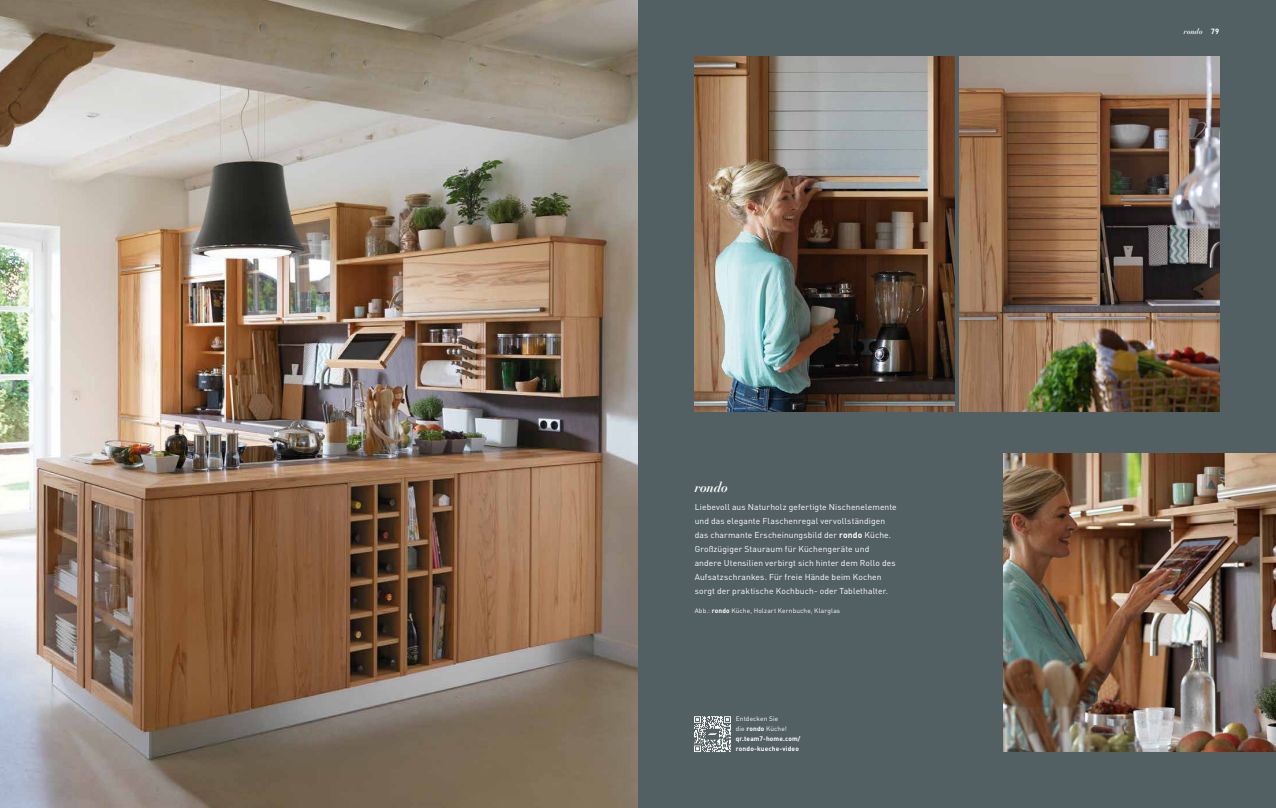
<style>
.page{position:relative;width:1276px;height:808px;background:#fff}
.page>*{position:absolute;margin:0;border:0;box-sizing:border-box;transform-origin:0 0}
.t1{font:italic 700 13.5px "Didotfor TEAM Sieben";letter-spacing:-.005em;color:#fff}
.t2{font:8.5px/14px "Team 7 DIN Pro";letter-spacing:.015em;color:#fff}
.t3{font:italic 700 7.5px "Didotfor TEAM Sieben";letter-spacing:.01em;color:#fff}
.t4{font:700 6.5px/10px "Team 7 DIN Pro";letter-spacing:.025em;color:#fff}
.t5{font:6.5px "Team 7 DIN Pro";letter-spacing:.025em;color:#fff}
.s1{font-weight:700}
.s2{font-weight:400}
.s3{font-family:"Team 7 DIN Pro";font-style:normal}
</style>
<div class="page">
<div style="left:638px;top:0;width:638px;height:808px;background:#536063"></div>
<img style="left:694px;top:57px;width:260px;height:354px">
<img style="left:1003px;top:454px;width:273px;height:297px">
<img style="left:0;top:0;width:638px;height:808px">
<img style="left:960px;top:57px;width:259px;height:354px">
<img style="left:694px;top:716px;width:37px;height:36px">
<h1 class="t1" style="left:694px;top:479px;width:35px">rondo</h1>
<p class="t2" style="left:694px;top:500px;width:204px">Liebevoll aus Naturholz gefertigte Nischenelemente und das elegante Flaschenregal vervollständigen das charmante Erscheinungsbild der <span class="s1">rondo</span> Küche.<br>Großzügiger Stauraum für Küchengeräte und andere Utensilien verbirgt sich hinter dem Rollo des Aufsatzschrankes. Für freie Hände beim Kochen sorgt der praktische Kochbuch- oder Tablethalter.</p>
<p class="t5" style="left:694px;top:607px;width:147px">Abb.: <span class="s1">rondo</span> Küche, Holzart Kernbuche, Klarglas</p>
<p class="t4" style="left:736px;top:714px;width:66px"><span class="s2">Entdecken Sie<br>die</span> rondo <span class="s2">Küche! </span>qr.team7-home.com/ rondo-kueche-video</p>
<p class="t3" style="left:1183px;top:27px;width:37px">rondo <span class="s3">79</span></p>
</div>
